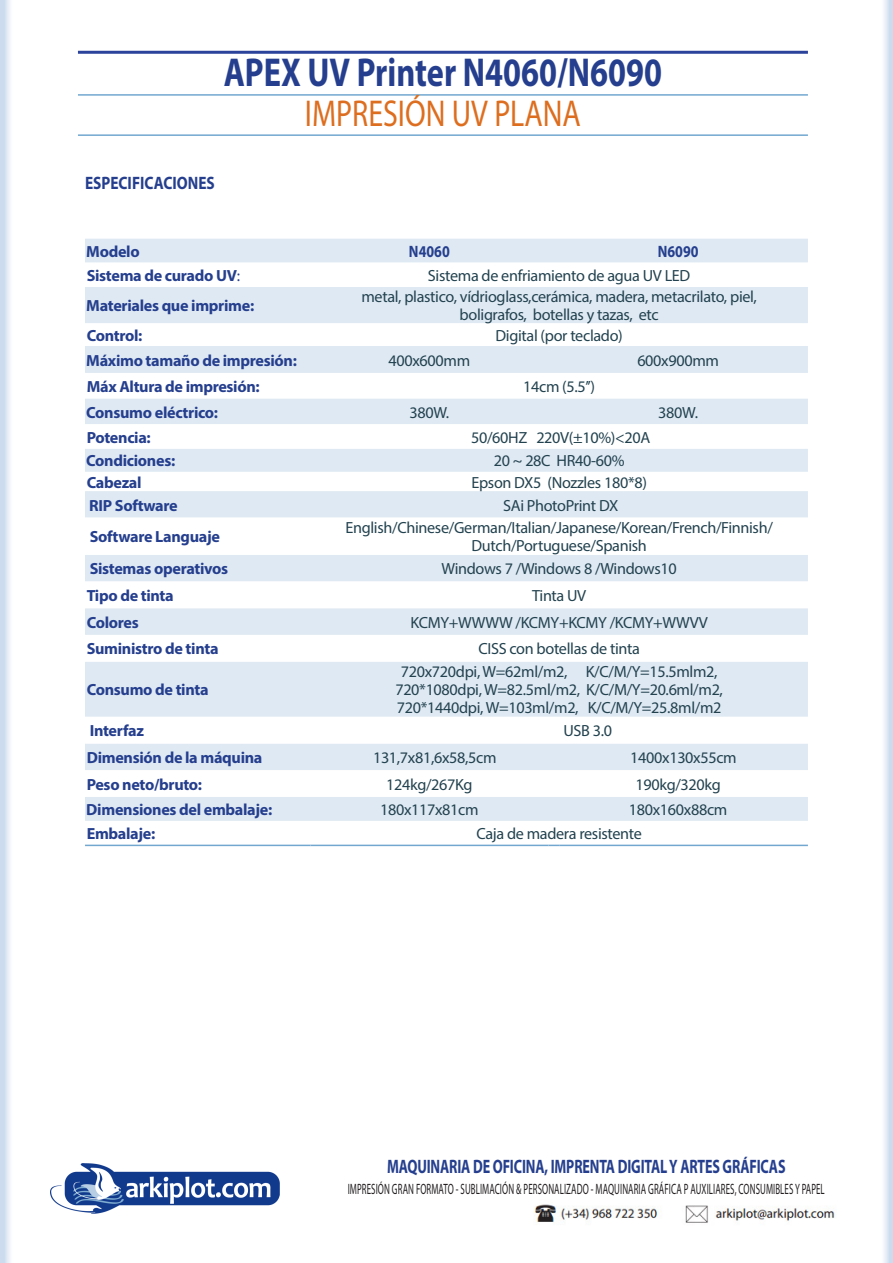
<style>
.page{position:relative;width:893px;height:1263px;background:#fff}
.page>*{position:absolute;margin:0;border:0;box-sizing:border-box;transform-origin:0 0}
.tituloSección{font:700 40.5px "Myriad Pro";color:#253f8e;scale:.8 1}
.subtituloSección_-_C{font:37.5px "Myriad Pro";color:#dd6e1f;scale:.8 1}
.t1{font:700 19.5px "Myriad Pro";letter-spacing:-.01em;color:#253f8e;scale:.72 1}
.tabla_subtitulo{font:700 18px "Myriad Pro";color:#253f8e;scale:.85 1}
.tabla_subtitulo-2{font:700 16.5px "Myriad Pro";color:#253f8e;scale:.85 1}
.Párrafo{font:16.2px/18px "Myriad Pro";letter-spacing:-.02em;color:#22424f;text-align:center}
.Párrafo-2{font:700 16.2px "Myriad Pro";letter-spacing:-.02em;color:#253f8e}
.subtituloproducto_3{font:16.2px "Myriad Pro";letter-spacing:-.02em;color:#22424f}
.subtituloproducto_3-2{font:700 16.2px "Myriad Pro";letter-spacing:-.02em;color:#253f8e}
.t2{font:15px "Myriad Pro";letter-spacing:.01em;color:#231f20;scale:.59 1}
.s1{font-weight:400}
</style>
<div class="page">
<img style="left:50px;top:1163px;width:230px;height:50px">
<img style="left:534px;top:1204px;width:301px;height:19px">
<svg style="left:0;top:0;width:10px;height:1263px;fill:#d1dfef"></svg>
<svg style="left:884px;top:0;width:9px;height:1263px"></svg>
<hr style="left:78px;top:51px;width:730px;height:3px;background:#2b439b">
<hr style="left:78px;top:94px;width:730px;height:2px;background:#72a7d0">
<hr style="left:78px;top:134px;width:730px;height:2px;background:#72a7d0">
<div style="left:85px;top:239px;width:723px;height:24px;background:#dfe9f3"></div>
<svg style="left:85px;top:287px;width:723px;height:558px;fill:#dfe9f3"></svg>
<svg style="left:85px;top:581px;width:723px;height:162px"></svg>
<hr style="left:85px;top:845px;width:225px;height:1px;background:#72a7d0">
<hr style="left:310px;top:845px;width:238px;height:1px;background:#72a7d0">
<hr style="left:559px;top:845px;width:249px;height:1px;background:#72a7d0">
<p class="tituloSección" style="left:224px;top:46px;width:550px">APEX UV Printer N4060/N6090</p>
<p class="subtituloSección_-_C" style="left:305px;top:90px;width:346px">IMPRESIÓN UV PLANA</p>
<p class="tabla_subtitulo" style="left:85px;top:171px;width:154px">ESPECIFICACIONES</p>
<p class="subtituloproducto_3-2" style="left:86px;top:241px;width:55px">Modelo</p>
<p class="tabla_subtitulo-2" style="left:409px;top:240px;width:50px">N4060</p>
<p class="tabla_subtitulo-2" style="left:658px;top:240px;width:50px">N6090</p>
<p class="subtituloproducto_3-2" style="left:87px;top:265px;width:155px">Sistema de curado UV<span class="s1">:</span></p>
<p class="subtituloproducto_3" style="left:428px;top:266px;width:264px">Sistema de enfriamiento de agua UV LED</p>
<p class="Párrafo-2" style="left:86px;top:295px;width:169px">Materiales que imprime:</p>
<p class="Párrafo" style="left:361px;top:288px;width:397px">metal, plastico, vídrioglass,cerámica, madera, metacrilato, piel, boligrafos, botellas y tazas, etc</p>
<p class="Párrafo-2" style="left:87px;top:325px;width:57px">Control:</p>
<p class="Párrafo" style="left:495px;top:326px;width:129px">Digital (por teclado)</p>
<p class="Párrafo-2" style="left:86px;top:350px;width:212px">Máximo tamaño de impresión:</p>
<p class="Párrafo" style="left:389px;top:351px;width:83px">400x600mm</p>
<p class="Párrafo" style="left:637px;top:351px;width:83px">600x900mm</p>
<p class="Párrafo-2" style="left:87px;top:376px;width:175px">Máx Altura de impresión:</p>
<p class="Párrafo" style="left:523px;top:377px;width:74px">14cm (5.5’’)</p>
<p class="Párrafo-2" style="left:86px;top:401px;width:133px">Consumo eléctrico:</p>
<p class="Párrafo" style="left:409px;top:403px;width:41px">380W.</p>
<p class="Párrafo" style="left:658px;top:403px;width:41px">380W.</p>
<p class="Párrafo-2" style="left:87px;top:427px;width:66px">Potencia:</p>
<p class="Párrafo" style="left:471px;top:428px;width:181px">50/60HZ 220V(±10%)&lt;20A</p>
<p class="Párrafo-2" style="left:86px;top:450px;width:90px">Condiciones:</p>
<p class="Párrafo" style="left:494px;top:452px;width:132px">20 ~ 28C HR40-60%</p>
<p class="Párrafo-2" style="left:87px;top:472px;width:56px">Cabezal</p>
<p class="Párrafo" style="left:471px;top:473px;width:177px">Epson DX5 (Nozzles 180*8)</p>
<p class="Párrafo-2" style="left:89px;top:494px;width:90px">RIP Software</p>
<p class="Párrafo" style="left:503px;top:496px;width:117px">SAi PhotoPrint DX</p>
<p class="Párrafo-2" style="left:90px;top:526px;width:132px">Software Languaje</p>
<p class="Párrafo" style="left:345px;top:519px;width:429px">English/Chinese/German/Italian/Japanese/Korean/French/Finnish/<br>Dutch/Portuguese/Spanish</p>
<p class="Párrafo-2" style="left:90px;top:558px;width:140px">Sistemas operativos</p>
<p class="Párrafo" style="left:442px;top:560px;width:237px">Windows 7 /Windows 8 /Windows10</p>
<p class="Párrafo-2" style="left:87px;top:585px;width:89px">Tipo de tinta</p>
<p class="Párrafo" style="left:532px;top:586px;width:56px">Tinta UV</p>
<p class="Párrafo-2" style="left:87px;top:612px;width:54px">Colores</p>
<p class="Párrafo" style="left:410px;top:613px;width:299px">KCMY+WWWW /KCMY+KCMY /KCMY+WWVV</p>
<p class="Párrafo-2" style="left:87px;top:638px;width:133px">Suministro de tinta</p>
<p class="Párrafo" style="left:478px;top:640px;width:163px">CISS con botellas de tinta</p>
<p class="Párrafo-2" style="left:87px;top:679px;width:123px">Consumo de tinta</p>
<p class="Párrafo" style="left:395px;top:663px;width:329px">720x720dpi, W=62ml/m2, K/C/M/Y=15.5mlm2,<br>720*1080dpi, W=82.5ml/m2, K/C/M/Y=20.6ml/m2,<br>720*1440dpi, W=103ml/m2, K/C/M/Y=25.8ml/m2</p>
<p class="Párrafo-2" style="left:90px;top:720px;width:56px">Interfaz</p>
<p class="Párrafo" style="left:563px;top:722px;width:50px">USB 3.0</p>
<p class="Párrafo-2" style="left:87px;top:747px;width:177px">Dimensión de la máquina</p>
<p class="Párrafo" style="left:373px;top:748px;width:125px">131,7x81,6x58,5cm</p>
<p class="Párrafo" style="left:630px;top:748px;width:108px">1400x130x55cm</p>
<p class="Párrafo-2" style="left:87px;top:774px;width:117px">Peso neto/bruto:</p>
<p class="Párrafo" style="left:386px;top:775px;width:88px">124kg/267Kg</p>
<p class="Párrafo" style="left:635px;top:775px;width:87px">190kg/320kg</p>
<p class="Párrafo-2" style="left:86px;top:799px;width:187px">Dimensiones del embalaje:</p>
<p class="Párrafo" style="left:380px;top:800px;width:100px">180x117x81cm</p>
<p class="Párrafo" style="left:629px;top:800px;width:100px">180x160x88cm</p>
<p class="Párrafo-2" style="left:87px;top:823px;width:70px">Embalaje:</p>
<p class="Párrafo" style="left:476px;top:825px;width:167px">Caja de madera resistente</p>
<p class="t1" style="left:387px;top:1154px;width:555px">MAQUINARIA DE OFICINA, IMPRENTA DIGITAL Y ARTES GRÁFICAS</p>
<p class="t2" style="left:348px;top:1180px;width:810px">IMPRESIÓN GRAN FORMATO - SUBLIMACIÓN &amp; PERSONALIZADO - MAQUINARIA GRÁFICA P AUXILIARES, CONSUMIBLES Y PAPEL</p>
</div>
